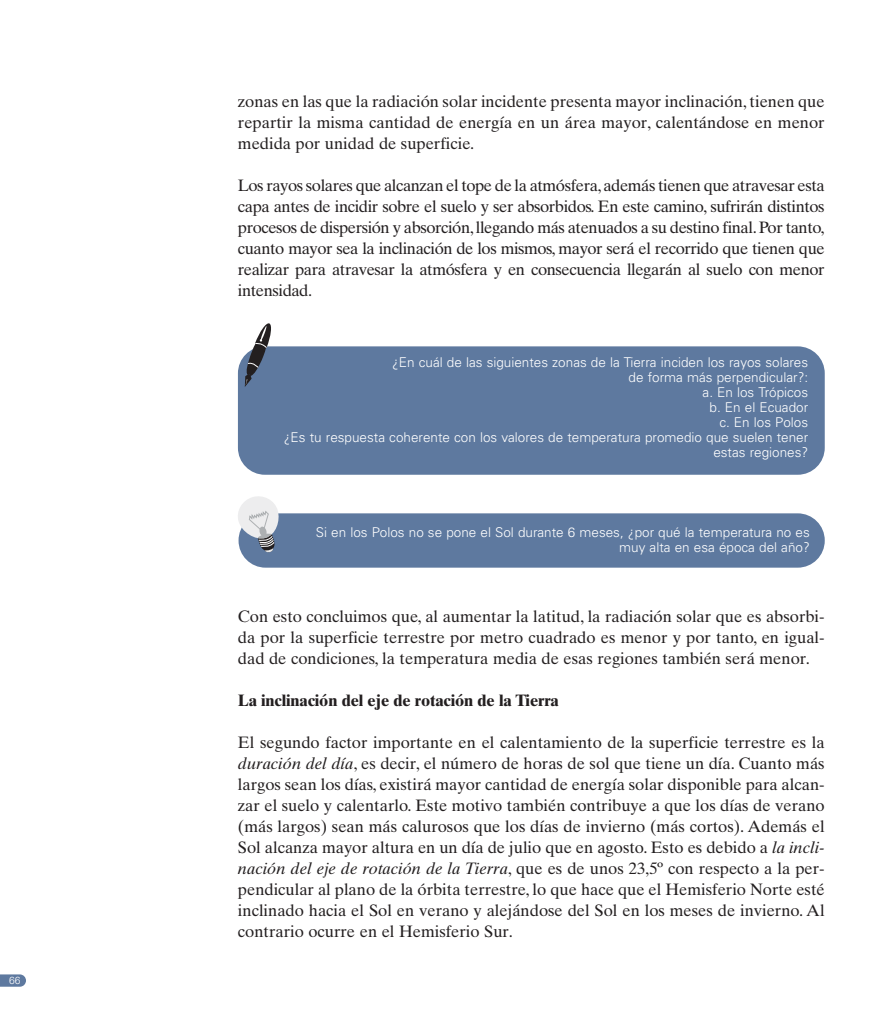
<style>
.page{position:relative;width:893px;height:1021px;background:#fff}
.page>*{position:absolute;margin:0;border:0;box-sizing:border-box;transform-origin:0 0}
.t1{font:16.5px/21px "Times Ten";color:#231f20;text-align:justify}
.t2{font:700 16.5px "Times Ten";letter-spacing:-.01em;color:#231f20}
.t3{font:300 13.5px/15px "Univers";color:#fff;text-align:right}
.t4{font:300 10.35px "Univers";color:#fff}
.s1{font-style:italic}
</style>
<div class="page">
<svg style="left:0;top:974px;width:26px;height:12px"></svg>
<div style="left:238px;top:346px;width:587px;height:129px;background:#5e799f;border-radius:27px"></div>
<svg style="left:245px;top:323px;width:27px;height:64px"></svg>
<div style="left:239px;top:513px;width:586px;height:54px;background:#5e799f;border-radius:27px"></div>
<svg style="left:238px;top:496px;width:43px;height:57px"></svg>
<p class="t4" style="left:9px;top:976px;width:13px">66</p>
<p class="t1" style="left:238px;top:92px;width:588px">zonas en las que la radiación solar incidente presenta mayor inclinación, tienen que repartir la misma cantidad de energía en un área mayor, calentándose en menor medida por unidad de superficie.</p>
<p class="t1" style="left:238px;top:176px;width:588px">Los rayos solares que alcanzan el tope de la atmósfera,además tienen que atravesar esta capa antes de incidir sobre el suelo y ser absorbidos. En este camino, sufrirán distintos procesos de dispersión y absorción,llegando más atenuados a su destino final.Por tanto, cuanto mayor sea la inclinación de los mismos, mayor será el recorrido que tienen que realizar para atravesar la atmósfera y en consecuencia llegarán al suelo con menor intensidad.</p>
<p class="t3" style="left:284px;top:356px;width:526px">¿En cuál de las siguientes zonas de la Tierra inciden los rayos solares<br>de forma más perpendicular?:<br>a. En los Trópicos<br>b. En el Ecuador<br>c. En los Polos<br>¿Es tu respuesta coherente con los valores de temperatura promedio que suelen tener estas regiones?</p>
<p class="t3" style="left:316px;top:526px;width:495px">Si en los Polos no se pone el Sol durante 6 meses, ¿por qué la temperatura no es muy alta en esa época del año?</p>
<p class="t1" style="left:238px;top:607px;width:588px">Con esto concluimos que, al aumentar la latitud, la radiación solar que es absorbi&shy;da por la superficie terrestre por metro cuadrado es menor y por tanto, en igual&shy;dad de condiciones, la temperatura media de esas regiones también será menor.</p>
<p class="t2" style="left:238px;top:693px;width:322px">La inclinación del eje de rotación de la Tierra</p>
<p class="t1" style="left:238px;top:733px;width:588px">El segundo factor importante en el calentamiento de la superficie terrestre es la <span class="s1">duración del día</span>, es decir, el número de horas de sol que tiene un día. Cuanto más largos sean los días, existirá mayor cantidad de energía solar disponible para alcan&shy;zar el suelo y calentarlo. Este motivo también contribuye a que los días de verano (más largos) sean más calurosos que los días de invierno (más cortos). Además el Sol alcanza mayor altura en un día de julio que en agosto. Esto es debido a <span class="s1">la incli&shy;nación del eje de rotación de la Tierra</span>, que es de unos 23,5º con respecto a la per&shy;pendicular al plano de la órbita terrestre, lo que hace que el Hemisferio Norte esté inclinado hacia el Sol en verano y alejándose del Sol en los meses de invierno. Al contrario ocurre en el Hemisferio Sur.</p>
</div>
